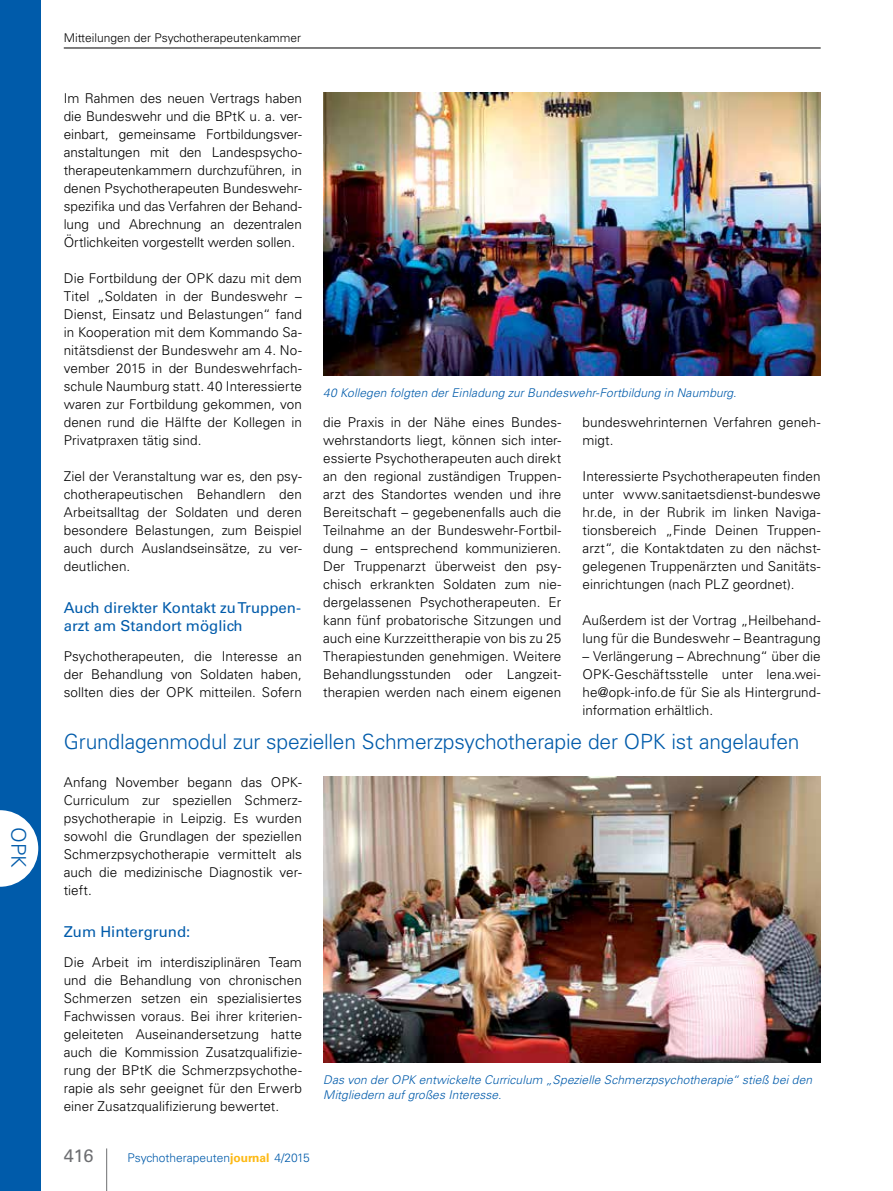
<style>
.page{position:relative;width:893px;height:1191px;background:#fff}
.page>*{position:absolute;margin:0;border:0;box-sizing:border-box;transform-origin:0 0}
.t1{font:300 21px "Univers LT Std";letter-spacing:-.01em;color:#005baa}
.t2{font:300 20.25px "Univers LT Std";color:#005baa}
.t3{font:18px "Univers LT Std";color:#6d6e71}
.t4{font:15px/18px "Univers LT Std";color:#005baa}
.t5{font:300 13.5px/18px "Univers LT Std";letter-spacing:.005em;color:#000;text-align:justify}
.t6{font:italic 300 12px/15px "Univers LT Std";letter-spacing:.01em;color:#005baa}
.t7{font:300 12px "Univers LT Std";color:#000}
.t8{font:300 12px "Univers LT Std";color:#005baa}
.s1{font-weight:700;color:#fdb913}
</style>
<div class="page">
<img style="left:323px;top:92px;width:498px;height:283px">
<img style="left:323px;top:776px;width:498px;height:286px">
<hr style="left:106px;top:1148px;width:1px;height:43px;background:#6d6e71">
<div style="left:0;top:0;width:40px;height:1191px;background:#005baa"></div>
<hr style="left:64px;top:48px;width:757px;height:1px;background:#000">
<svg style="left:0;top:810px;width:38px;height:76px"></svg>
<h2 class="t2" style="left:31px;top:827px;width:42px;rotate:90deg">OPK</h2>
<p class="t7" style="left:64px;top:31px;width:239px">Mitteilungen der Psychotherapeutenkammer</p>
<p class="t5" style="left:64px;top:89px;width:240px">Im Rahmen des neuen Vertrags haben die Bundeswehr und die BPtK u. a. ver&shy;einbart, gemeinsame Fortbildungsver&shy;anstaltungen mit den Landespsycho&shy;therapeutenkammern durchzuführen, in denen Psychotherapeuten Bundeswehr&shy;spezifika und das Verfahren der Behand&shy;lung und Abrechnung an dezentralen Örtlichkeiten vorgestellt werden sollen.</p>
<p class="t5" style="left:64px;top:269px;width:240px">Die Fortbildung der OPK dazu mit dem Titel „Soldaten in der Bundeswehr – Dienst, Einsatz und Belastungen“ fand in Kooperation mit dem Kommando Sa&shy;nitätsdienst der Bundeswehr am 4. No&shy;vember 2015 in der Bundeswehrfach&shy;schule Naumburg statt. 40 Interessierte waren zur Fortbildung gekommen, von denen rund die Hälfte der Kollegen in Privatpraxen tätig sind.</p>
<p class="t5" style="left:64px;top:467px;width:240px">Ziel der Veranstaltung war es, den psy&shy;chotherapeutischen Behandlern den Arbeitsalltag der Soldaten und deren besondere Belastungen, zum Beispiel auch durch Auslandseinsätze, zu ver&shy;deutlichen.</p>
<p class="t4" style="left:64px;top:598px;width:239px">Auch direkter Kontakt zu Truppen&shy;arzt am Standort möglich</p>
<p class="t5" style="left:64px;top:647px;width:240px">Psychotherapeuten, die Interesse an der Behandlung von Soldaten haben, sollten dies der OPK mitteilen. Sofern</p>
<p class="t6" style="left:323px;top:385px;width:415px">40 Kollegen folgten der Einladung zur Bundeswehr-Fortbildung in Naumburg.</p>
<p class="t5" style="left:323px;top:413px;width:240px">die Praxis in der Nähe eines Bundes&shy;wehrstandorts liegt, können sich inter&shy;essierte Psychotherapeuten auch direkt an den regional zuständigen Truppen&shy;arzt des Standortes wenden und ihre Bereitschaft – gegebenenfalls auch die Teilnahme an der Bundeswehr-Fortbil&shy;dung – entsprechend kommunizieren.<br>Der Truppenarzt überweist den psy&shy;chisch erkrankten Soldaten zum nie&shy;dergelassenen Psychotherapeuten. Er kann fünf probatorische Sitzungen und auch eine Kurzzeittherapie von bis zu 25<br>Therapiestunden genehmigen. Weitere Behandlungsstunden oder Langzeit&shy;therapien werden nach einem eigenen</p>
<p class="t5" style="left:583px;top:413px;width:240px">bundeswehrinternen Verfahren geneh&shy;migt.</p>
<p class="t5" style="left:583px;top:467px;width:240px">Interessierte Psychotherapeuten finden unter www.sanitaetsdienst-bundeswe hr.de, in der Rubrik im linken Naviga&shy;tionsbereich „Finde Deinen Truppen&shy;arzt“, die Kontaktdaten zu den nächst&shy;gelegenen Truppenärzten und Sanitäts&shy;einrichtungen (nach PLZ geordnet).</p>
<p class="t5" style="left:583px;top:611px;width:240px">Außerdem ist der Vortrag „Heilbehand&shy;lung für die Bundeswehr – Beantragung</p>
<p class="t5" style="left:583px;top:647px;width:240px">– Verlängerung – Abrechnung“ über die OPK-Geschäftsstelle unter lena.wei&shy;he@opk-info.de für Sie als Hintergrund&shy;information erhältlich.</p>
<h1 class="t1" style="left:64px;top:728px;width:737px">Grundlagenmodul zur speziellen Schmerzpsychotherapie der OPK ist angelaufen</h1>
<p class="t5" style="left:64px;top:773px;width:240px">Anfang November begann das OPK-Curriculum zur speziellen Schmerz&shy;psychotherapie in Leipzig. Es wurden sowohl die Grundlagen der speziellen Schmerzpsychotherapie vermittelt als auch die medizinische Diagnostik ver&shy;tieft.</p>
<p class="t4" style="left:64px;top:922px;width:128px">Zum Hintergrund:</p>
<p class="t5" style="left:64px;top:953px;width:240px">Die Arbeit im interdisziplinären Team und die Behandlung von chronischen Schmerzen setzen ein spezialisiertes Fachwissen voraus. Bei ihrer kriterien&shy;geleiteten Auseinandersetzung hatte auch die Kommission Zusatzqualifizie&shy;rung der BPtK die Schmerzpsychothe&shy;rapie als sehr geeignet für den Erwerb einer Zusatzqualifizierung bewertet.</p>
<h3 class="t3" style="left:64px;top:1144px;width:31px">416</h3>
<p class="t8" style="left:128px;top:1150px;width:184px">Psychotherapeuten<span class="s1">journal</span> 4/2015</p>
<p class="t6" style="left:323px;top:1072px;width:490px">Das von der OPK entwickelte Curriculum „Spezielle Schmerzpsychotherapie“ stieß bei den<br>Mitgliedern auf großes Interesse.</p>
</div>
